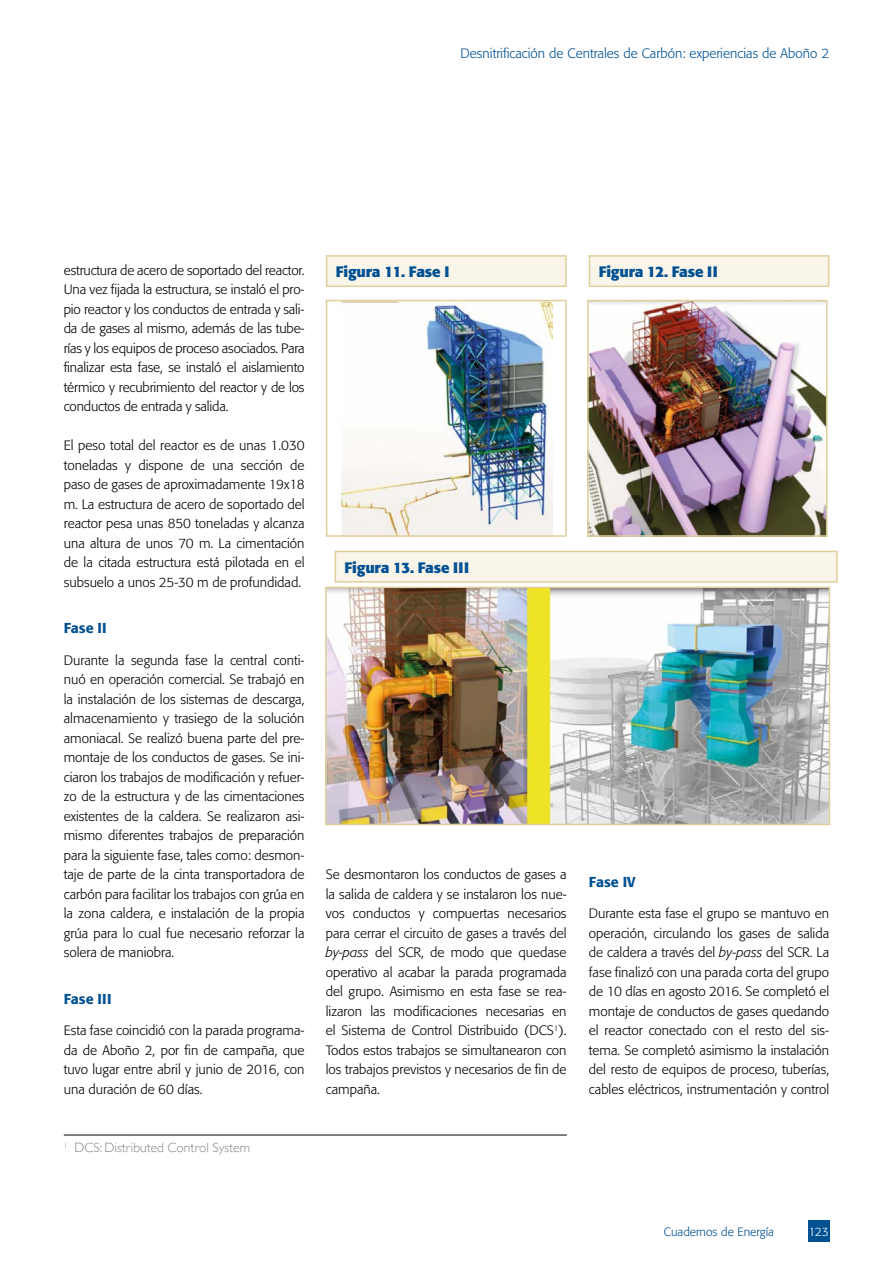
<style>
.page{position:relative;width:893px;height:1263px;background:#fff}
.page>*{position:absolute;margin:0;border:0;box-sizing:border-box;transform-origin:0 0}
.t1{font:700 15px "Formata";letter-spacing:-.01em;color:#005092}
.t2{font:500 14.25px "Formata";color:#005092}
.t3{font:300 13.5px/19.5px "Formata";color:#000;text-align:justify}
.t4{font:300 13.5px "Formata";color:#005092}
.t5{font:300 13.5px "Gill Sans";color:#878787}
.t6{font:300 12px "Formata";color:#005092}
.t7{font:300 12px "Formata";color:#fff}
.s1{font-style:italic}
</style>
<div class="page">
<div style="left:808px;top:1220px;width:21px;height:22px;background:#005092"></div>
<img style="left:341px;top:303px;width:211px;height:231px">
<div style="left:326px;top:300px;width:241px;height:237px;border:2px solid #e0cf9c"></div>
<img style="left:590px;top:303px;width:235px;height:231px">
<div style="left:587px;top:300px;width:241px;height:237px;border:2px solid #e0cf9c"></div>
<img style="left:328px;top:590px;width:499px;height:232px">
<div style="left:325px;top:587px;width:505px;height:238px;border:2px solid #e0cf9c"></div>
<div style="left:327px;top:256px;width:239px;height:30px;background:#f9f5eb"></div>
<div style="left:326px;top:255px;width:241px;height:32px;border:2px solid #e0cf9c"></div>
<div style="left:589px;top:256px;width:240px;height:30px;background:#f9f5eb"></div>
<div style="left:589px;top:255px;width:240px;height:32px;border:2px solid #e0cf9c"></div>
<div style="left:335px;top:551px;width:502px;height:31px;background:#f9f5eb"></div>
<div style="left:335px;top:551px;width:503px;height:32px;border:2px solid #e0cf9c"></div>
<hr style="left:64px;top:1135px;width:503px;height:1px;background:#000">
<p class="t4" style="left:461px;top:46px;width:370px">Desnitrificación de Centrales de Carbón: experiencias de Aboño 2</p>
<p class="t3" style="left:64px;top:260px;width:242px">estructura de acero de soportado del reactor.<br>Una vez fijada la estructura, se instaló el pro&shy;pio reactor y los conductos de entrada y sali&shy;da de gases al mismo, además de las tube&shy;rías y los equipos de proceso asociados. Para finalizar esta fase, se instaló el aislamiento térmico y recubrimiento del reactor y de los conductos de entrada y salida.</p>
<p class="t3" style="left:64px;top:436px;width:242px">El peso total del reactor es de unas 1.030 toneladas y dispone de una sección de paso de gases de aproximadamente 19x18 m. La estructura de acero de soportado del reactor pesa unas 850 toneladas y alcanza una altura de unos 70 m. La cimentación de la citada estructura está pilotada en el subsuelo a unos 25-30 m de profundidad.</p>
<p class="t2" style="left:64px;top:619px;width:44px">Fase II</p>
<p class="t3" style="left:64px;top:650px;width:242px">Durante la segunda fase la central conti&shy;nuó en operación comercial. Se trabajó en la instalación de los sistemas de descarga, almacenamiento y trasiego de la solución amoniacal. Se realizó buena parte del pre&shy;montaje de los conductos de gases. Se ini&shy;ciaron los trabajos de modificación y refuer&shy;zo de la estructura y de las cimentaciones existentes de la caldera. Se realizaron asi&shy;mismo diferentes trabajos de preparación para la siguiente fase, tales como: desmon&shy;taje de parte de la cinta transportadora de carbón para facilitar los trabajos con grúa en la zona caldera, e instalación de la propia grúa para lo cual fue necesario reforzar la solera de maniobra.</p>
<p class="t2" style="left:64px;top:990px;width:49px">Fase III</p>
<p class="t3" style="left:64px;top:1021px;width:242px">Esta fase coincidió con la parada programa&shy;da de Aboño 2, por fin de campaña, que tuvo lugar entre abril y junio de 2016, con una duración de 60 días.</p>
<p class="t5" style="left:64px;top:1137px;width:188px"><sup>1</sup> DCS: Distributed Control System</p>
<p class="t1" style="left:336px;top:262px;width:115px">Figura 11. Fase I</p>
<p class="t1" style="left:599px;top:262px;width:120px">Figura 12. Fase II</p>
<p class="t1" style="left:345px;top:558px;width:126px">Figura 13. Fase III</p>
<p class="t3" style="left:326px;top:865px;width:242px">Se desmontaron los conductos de gases a la salida de caldera y se instalaron los nue&shy;vos conductos y compuertas necesarios para cerrar el circuito de gases a través del <span class="s1">by-pass</span> del SCR, de modo que quedase operativo al acabar la parada programada del grupo. Asimismo en esta fase se rea&shy;lizaron las modificaciones necesarias en el Sistema de Control Distribuido (DCS<sup>1</sup>).<br>Todos estos trabajos se simultanearon con los trabajos previstos y necesarios de fin de campaña.</p>
<p class="t2" style="left:589px;top:873px;width:48px">Fase IV</p>
<p class="t3" style="left:589px;top:904px;width:242px">Durante esta fase el grupo se mantuvo en operación, circulando los gases de salida de caldera a través del <span class="s1">by-pass</span> del SCR. La fase finalizó con una parada corta del grupo de 10 días en agosto 2016. Se completó el montaje de conductos de gases quedando el reactor conectado con el resto del sis&shy;tema. Se completó asimismo la instalación del resto de equipos de proceso, tuberías, cables eléctricos, instrumentación y control</p>
<p class="t6" style="left:664px;top:1224px;width:112px">Cuadernos de Energía</p>
<p class="t7" style="left:808px;top:1224px;width:22px">123</p>
</div>
